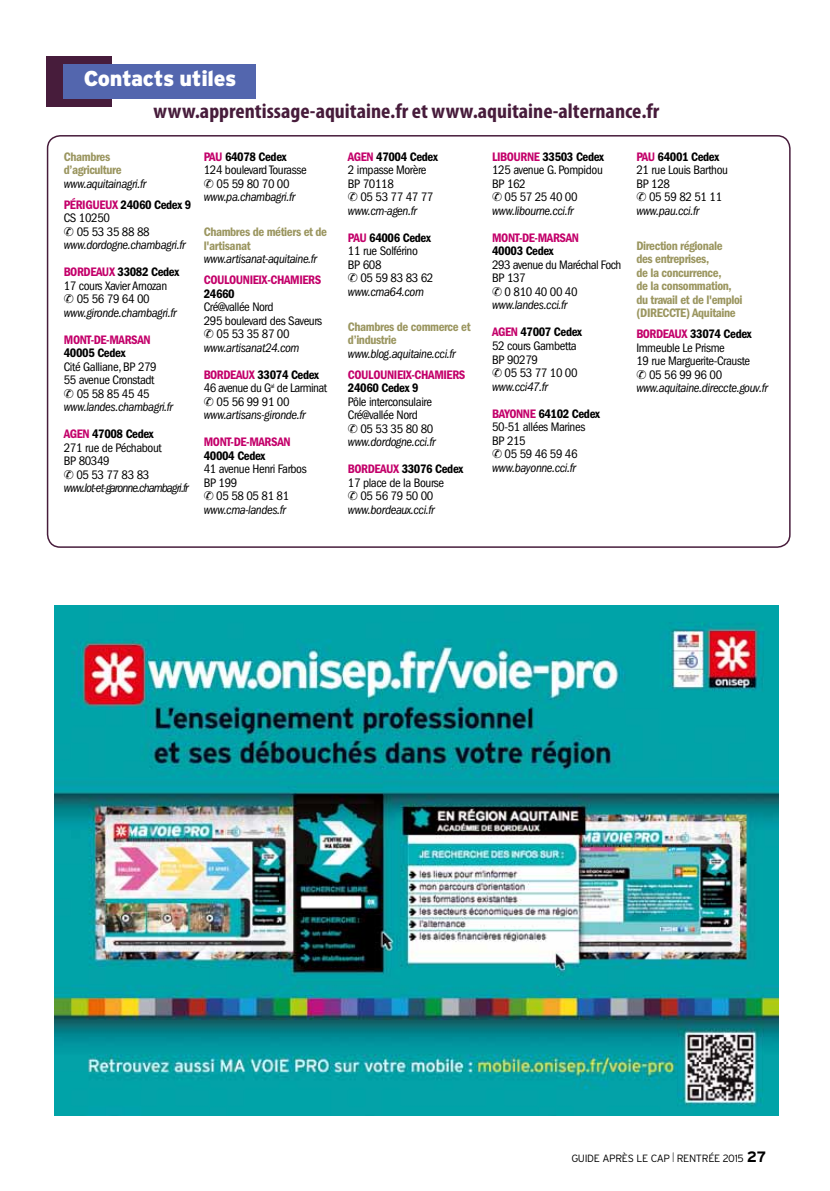
<style>
.page{position:relative;width:830px;height:1191px;background:#fff}
.page>*{position:absolute;margin:0;border:0;box-sizing:border-box;transform-origin:0 0}
.t1{font:900 21.6px "Interstate";letter-spacing:-.015em;color:#fff}
.t2{font:700 condensed 21px "Myriad Pro";color:#471c3b;scale:1.05 1}
.t3{font:condensed 12.75px/13.5px "ITC Franklin Gothic Std";letter-spacing:-.03em;color:#000}
.t4{font:12.75px "ITC Franklin Gothic Std Dm Cd";letter-spacing:-.03em;color:#000}
.t5{font:12.75px/13.5px "ITC Franklin Gothic Std Dm Cd";letter-spacing:-.03em;color:#9b9660}
.t6{font:italic condensed 12.75px/13.5px "ITC Franklin Gothic Std";letter-spacing:-.03em;color:#000}
.t7{font:12.75px "ITC Franklin Gothic Std Dm Cd";letter-spacing:-.03em;color:#c3006a}
.t8{font:300 10.5px "Interstate";letter-spacing:-.03em;color:#000}
.s1{color:#c3006a}
.s2{font-style:normal}
.s3{font-style:italic}
.s4{font-size:13.5px}
.s5{font-weight:700;font-size:15px}
</style>
<div class="page">
<img style="left:55px;top:605px;width:723px;height:510px">
<div style="left:47px;top:135px;width:743px;height:413px;border:2px solid #471c3b;border-radius:13px"></div>
<div style="left:46px;top:56px;width:65px;height:51px;background:#471c3b"></div>
<div style="left:63px;top:65px;width:193px;height:34px;background:#5366ae"></div>
<h1 class="t1" style="left:84px;top:66px;width:154px">Contacts utiles</h1>
<h2 class="t2" style="left:153px;top:99px;width:483px">www.apprentissage-aquitaine.fr et www.aquitaine-alternance.fr</h2>
<p class="t5" style="left:64px;top:150px;width:59px">Chambres d’agriculture</p>
<p class="t6" style="left:64px;top:177px;width:84px">www.aquitainagri.fr</p>
<p class="t4" style="left:64px;top:197px;width:129px"><span class="s1">PÉRIGUEUX</span> 24060 Cedex 9</p>
<p class="t6" style="left:64px;top:211px;width:123px"><span class="s2">CS 10250<br></span>✆ <span class="s2">05 53 35 88 88 </span>www.dordogne.chambagri.fr</p>
<p class="t4" style="left:64px;top:265px;width:117px"><span class="s1">BORDEAUX</span> 33082 Cedex</p>
<p class="t3" style="left:64px;top:279px;width:114px">17 cours Xavier Arnozan ✆ 05 56 79 64 00 <span class="s3">www.gironde.chambagri.fr</span></p>
<p class="t7" style="left:64px;top:332px;width:88px">MONT-DE-MARSAN</p>
<p class="t4" style="left:64px;top:346px;width:63px">40005 Cedex</p>
<p class="t3" style="left:64px;top:360px;width:111px">Cité Galliane, BP 279<br>55 avenue Cronstadt<br>✆ 05 58 85 45 45 <span class="s3">www.landes.chambagri.fr</span></p>
<p class="t4" style="left:64px;top:427px;width:91px"><span class="s1">AGEN</span> 47008 Cedex</p>
<p class="t3" style="left:64px;top:441px;width:126px">271 rue de Péchabout<br>BP 80349<br>✆ 05 53 77 83 83 <span class="s3">www.lot-et-garonne.chambagri.fr</span></p>
<p class="t4" style="left:204px;top:149px;width:84px"><span class="s1">PAU</span> 64078 Cedex</p>
<p class="t3" style="left:204px;top:163px;width:104px">124 boulevard Tourasse ✆ 05 59 80 70 00 <span class="s3">www.pa.chambagri.fr</span></p>
<p class="t5" style="left:204px;top:225px;width:125px">Chambres de métiers et de l'artisanat</p>
<p class="t6" style="left:204px;top:252px;width:115px">www.artisanat-aquitaine.fr</p>
<p class="t7" style="left:204px;top:273px;width:119px">COULOUNIEIX-CHAMIERS</p>
<p class="t4" style="left:204px;top:286px;width:33px">24660</p>
<p class="t3" style="left:204px;top:300px;width:120px">Cré@vallée Nord<br>295 boulevard des Saveurs ✆ 05 53 35 87 00 <span class="s3">www.artisanat24.com</span></p>
<p class="t4" style="left:204px;top:367px;width:117px"><span class="s1">BORDEAUX</span> 33074 Cedex</p>
<p class="t3" style="left:204px;top:381px;width:125px">46 avenue du G<sup>al</sup> de Larminat ✆ 05 56 99 91 00 <span class="s3">www.artisans-gironde.fr</span></p>
<p class="t7" style="left:204px;top:435px;width:88px">MONT-DE-MARSAN</p>
<p class="t4" style="left:204px;top:448px;width:63px">40004 Cedex</p>
<p class="t3" style="left:204px;top:462px;width:104px">41 avenue Henri Farbos<br>BP 199<br>✆ 05 58 05 81 81 <span class="s3">www.cma-landes.fr</span></p>
<p class="t4" style="left:348px;top:149px;width:91px"><span class="s1">AGEN</span> 47004 Cedex</p>
<p class="t3" style="left:348px;top:163px;width:87px">2 impasse Morère<br>BP 70118<br>✆ 05 53 77 47 77 <span class="s3">www.cm-agen.fr</span></p>
<p class="t4" style="left:348px;top:230px;width:84px"><span class="s1">PAU</span> 64006 Cedex</p>
<p class="t3" style="left:348px;top:244px;width:87px">11 rue Solférino<br>BP 608<br>✆ 05 59 83 83 62 <span class="s3">www.cma64.com</span></p>
<p class="t5" style="left:348px;top:320px;width:124px">Chambres de commerce et d’industrie</p>
<p class="t6" style="left:348px;top:347px;width:109px">www.blog.aquitaine.cci.fr</p>
<p class="t7" style="left:348px;top:367px;width:119px">COULOUNIEIX-CHAMIERS</p>
<p class="t4" style="left:348px;top:381px;width:72px">24060 Cedex 9</p>
<p class="t3" style="left:348px;top:395px;width:89px">Pôle interconsulaire<br>Cré@vallée Nord<br>✆ 05 53 35 80 80 <span class="s3">www.dordogne.cci.fr</span></p>
<p class="t4" style="left:348px;top:462px;width:117px"><span class="s1">BORDEAUX</span> 33076 Cedex</p>
<p class="t3" style="left:348px;top:476px;width:98px">17 place de la Bourse ✆ 05 56 79 50 00 <span class="s3">www.bordeaux.cci.fr</span></p>
<p class="t4" style="left:492px;top:149px;width:113px"><span class="s1">LIBOURNE</span> 33503 Cedex</p>
<p class="t3" style="left:492px;top:163px;width:112px">125 avenue G. Pompidou<br>BP 162<br>✆ 05 57 25 40 00 <span class="s3">www.libourne.cci.fr</span></p>
<p class="t7" style="left:492px;top:230px;width:88px">MONT-DE-MARSAN</p>
<p class="t4" style="left:492px;top:244px;width:63px">40003 Cedex</p>
<p class="t3" style="left:492px;top:258px;width:131px">293 avenue du Maréchal Foch<br>BP 137<br>✆ 0 810 40 00 40 <span class="s3">www.landes.cci.fr</span></p>
<p class="t4" style="left:492px;top:325px;width:91px"><span class="s1">AGEN</span> 47007 Cedex</p>
<p class="t3" style="left:492px;top:339px;width:87px">52 cours Gambetta<br>BP 90279<br>✆ 05 53 77 10 00 <span class="s3">www.cci47.fr</span></p>
<p class="t4" style="left:492px;top:406px;width:109px"><span class="s1">BAYONNE</span> 64102 Cedex</p>
<p class="t3" style="left:492px;top:420px;width:95px">50-51 allées Marines<br>BP 215<br>✆ 05 59 46 59 46 <span class="s3">www.bayonne.cci.fr</span></p>
<p class="t4" style="left:636px;top:149px;width:84px"><span class="s1">PAU</span> 64001 Cedex</p>
<p class="t3" style="left:636px;top:164px;width:93px">21 rue Louis Barthou<br>BP 128<br>✆ 05 59 82 51 11 <span class="s3">www.pau.cci.fr</span></p>
<p class="t5" style="left:636px;top:239px;width:108px">Direction régionale<br>des entreprises,<br>de la concurrence,<br>de la consommation, du travail et de l'emploi (DIRECCTE) Aquitaine</p>
<p class="t4" style="left:636px;top:327px;width:117px"><span class="s1">BORDEAUX</span> 33074 Cedex</p>
<p class="t3" style="left:636px;top:341px;width:133px">Immeuble Le Prisme<br>19 rue Marguerite-Crauste<br>✆ 05 56 99 96 00 <span class="s3">www.aquitaine.direccte.gouv.fr</span></p>
<p class="t8" style="left:571px;top:1152px;width:196px">GUIDE APRÈS LE CAP <span class="s4">L</span> RENTRÉE 2015 <span class="s5">27</span></p>
</div>
